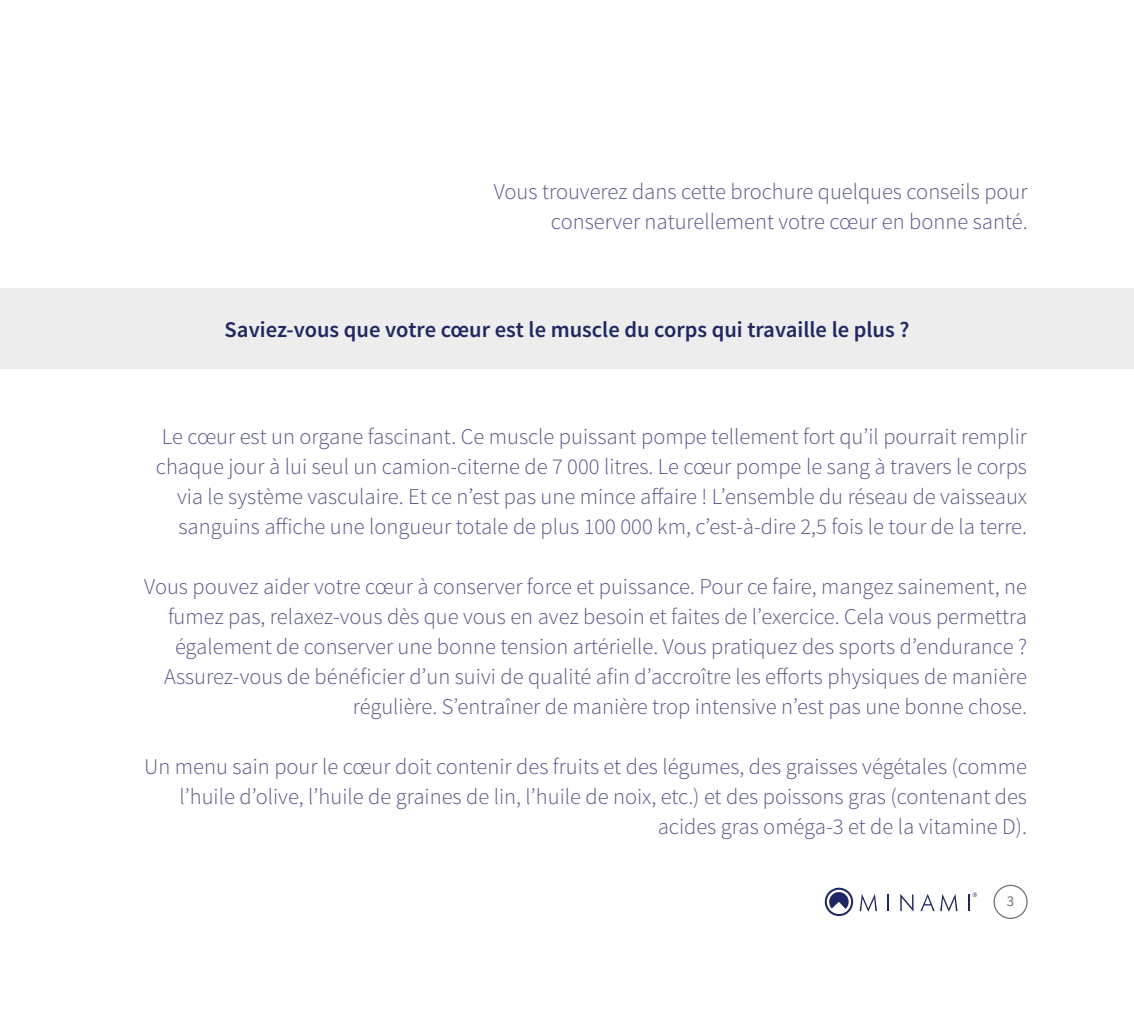
<style>
.page{position:relative;width:1134px;height:1028px;background:#fff}
.page>*{position:absolute;margin:0;border:0;box-sizing:border-box;transform-origin:0 0}
.t1{font:300 22.5px/30px "Source Sans Pro";color:#545488;text-align:right}
.t2{font:600 22.5px "Source Sans Pro";color:#1f2762}
.t3{font:15px "Source Sans Pro";color:#70706f}
</style>
<div class="page">
<div style="left:993px;top:884px;width:35px;height:35px;border:1px solid #70706f;border-radius:50%"></div>
<svg style="left:860px;top:894px;width:17px;height:17px"></svg>
<svg style="left:887px;top:894px;width:2px;height:17px"></svg>
<svg style="left:900px;top:894px;width:13px;height:17px"></svg>
<svg style="left:920px;top:894px;width:37px;height:17px"></svg>
<svg style="left:829px;top:892px;width:20px;height:17px"></svg>
<div style="left:824px;top:887px;width:29px;height:29px;border:2px solid #1f2762;border-radius:50%"></div>
<svg style="left:968px;top:892px;width:9px;height:19px"></svg>
<div style="left:0;top:288px;width:1134px;height:80px;background:#ededed"></div>
<p class="t1" style="left:494px;top:177px;width:535px">Vous trouverez dans cette brochure quelques conseils pour conserver naturellement votre cœur en bonne santé.</p>
<p class="t2" style="left:225px;top:315px;width:686px">Saviez-vous que votre cœur est le muscle du corps qui travaille le plus ?</p>
<p class="t1" style="left:156px;top:421px;width:873px">Le cœur est un organe fascinant. Ce muscle puissant pompe tellement fort qu’il pourrait remplir chaque jour à lui seul un camion-citerne de 7 000 litres. Le cœur pompe le sang à travers le corps via le système vasculaire. Et ce n’est pas une mince affaire ! L’ensemble du réseau de vaisseaux sanguins affiche une longueur totale de plus 100 000 km, c’est-à-dire 2,5 fois le tour de la terre.</p>
<p class="t1" style="left:144px;top:571px;width:884px">Vous pouvez aider votre cœur à conserver force et puissance. Pour ce faire, mangez sainement, ne fumez pas, relaxez-vous dès que vous en avez besoin et faites de l’exercice. Cela vous permettra également de conserver une bonne tension artérielle. Vous pratiquez des sports d’endurance ?<br>Assurez-vous de bénéficier d’un suivi de qualité afin d’accroître les efforts physiques de manière régulière. S’entraîner de manière trop intensive n’est pas une bonne chose.</p>
<p class="t1" style="left:144px;top:751px;width:884px">Un menu sain pour le cœur doit contenir des fruits et des légumes, des graisses végétales (comme l’huile d’olive, l’huile de graines de lin, l’huile de noix, etc.) et des poissons gras (contenant des acides gras oméga-3 et de la vitamine D).</p>
<p class="t3" style="left:1007px;top:891px;width:9px">3</p>
</div>
